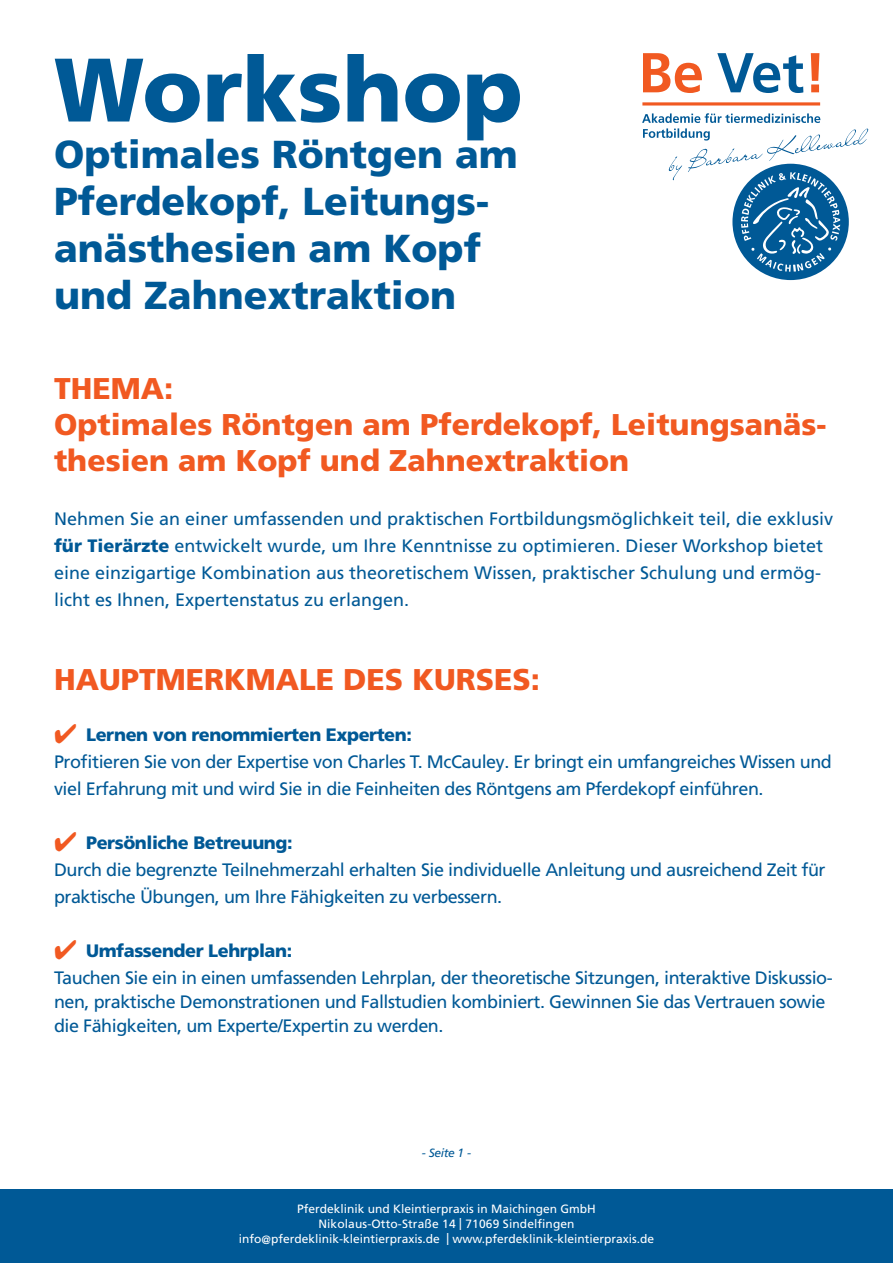
<style>
.page{position:relative;width:893px;height:1263px;background:#fff}
.page>*{position:absolute;margin:0;border:0;box-sizing:border-box;transform-origin:0 0}
.t1{font:900 90px "Frutiger LT Pro";color:#005996}
.t2{font:900 39px "Frutiger LT Pro";color:#005996}
.t3{font:900 30px/36px "Frutiger LT Pro";color:#f15921}
.t4{font:18px/27px "Frutiger LT Pro";letter-spacing:-.025em;color:#005996}
.t5{font:18px/27px "Frutiger LT Pro";color:#005996}
.t6{font:900 18px "Frutiger LT Pro";letter-spacing:-.025em;color:#005996}
.t7{font:12px "Frutiger LT Pro";color:#fff}
.t8{font:italic 12px "Frutiger LT Pro";letter-spacing:-.025em;color:#005996}
.s1{font-weight:900}
.s2{color:#f15921}
</style>
<div class="page">
<div style="left:0;top:1189px;width:893px;height:74px;background:#005996"></div>
<div style="left:732px;top:164px;width:117px;height:116px;background:#005996;border-radius:50%"></div>
<svg style="left:642px;top:102px;width:178px;height:4px"></svg>
<svg style="left:811px;top:53px;width:8px;height:39px"></svg>
<svg style="left:717px;top:53px;width:86px;height:40px"></svg>
<svg style="left:643px;top:53px;width:59px;height:40px"></svg>
<svg style="left:642px;top:113px;width:226px;height:159px"></svg>
<p class="t1" style="left:54px;top:36px;width:470px">Workshop</p>
<p class="t2" style="left:54px;top:131px;width:465px">Optimales Röntgen am</p>
<p class="t2" style="left:54px;top:178px;width:437px">Pferdekopf, Leitungs-</p>
<p class="t2" style="left:54px;top:225px;width:428px">anästhesien am Kopf</p>
<p class="t2" style="left:54px;top:271px;width:404px">und Zahnextraktion</p>
<p class="t3" style="left:54px;top:370px;width:121px">THEMA:</p>
<p class="t3" style="left:54px;top:406px;width:774px">Optimales Röntgen am Pferdekopf, Leitungsanäs&shy;thesien am Kopf und Zahnextraktion</p>
<p class="t5" style="left:54px;top:505px;width:781px">Nehmen Sie an einer umfassenden und praktischen Fortbildungsmöglichkeit teil, die exklusiv <span class="s1">für Tierärzte</span> entwickelt wurde, um Ihre Kenntnisse zu optimieren. Dieser Workshop bietet eine einzigartige Kombination aus theoretischem Wissen, praktischer Schulung und ermög&shy;licht es Ihnen, Expertenstatus zu erlangen.</p>
<p class="t3" style="left:54px;top:661px;width:487px">HAUPTMERKMALE DES KURSES:</p>
<p class="t6" style="left:54px;top:724px;width:359px"><span class="s2">✔</span> Lernen von renommierten Experten:</p>
<p class="t4" style="left:54px;top:748px;width:779px">Profitieren Sie von der Expertise von Charles T. McCauley. Er bringt ein umfangreiches Wissen und viel Erfahrung mit und wird Sie in die Feinheiten des Röntgens am Pferdekopf einführen.</p>
<p class="t6" style="left:54px;top:832px;width:240px"><span class="s2">✔</span> Persönliche Betreuung:</p>
<p class="t4" style="left:54px;top:856px;width:773px">Durch die begrenzte Teilnehmerzahl erhalten Sie individuelle Anleitung und ausreichend Zeit für praktische Übungen, um Ihre Fähigkeiten zu verbessern.</p>
<p class="t6" style="left:54px;top:940px;width:240px"><span class="s2">✔</span> Umfassender Lehrplan:</p>
<p class="t4" style="left:54px;top:966px;width:780px;line-height:24px">Tauchen Sie ein in einen umfassenden Lehrplan, der theoretische Sitzungen, interaktive Diskussio&shy;nen, praktische Demonstrationen und Fallstudien kombiniert. Gewinnen Sie das Vertrauen sowie die Fähigkeiten, um Experte/Expertin zu werden.</p>
<p class="t8" style="left:422px;top:1146px;width:51px">- Seite 1 -</p>
<p class="t7" style="left:297px;top:1202px;width:300px">Pferdeklinik und Kleintierpraxis in Maichingen GmbH</p>
<p class="t7" style="left:318px;top:1217px;width:258px">Nikolaus-Otto-Straße 14 | 71069 Sindelfingen</p>
<p class="t7" style="left:239px;top:1232px;width:417px">info@pferdeklinik-kleintierpraxis.de | www.pferdeklinik-kleintierpraxis.de</p>
</div>
